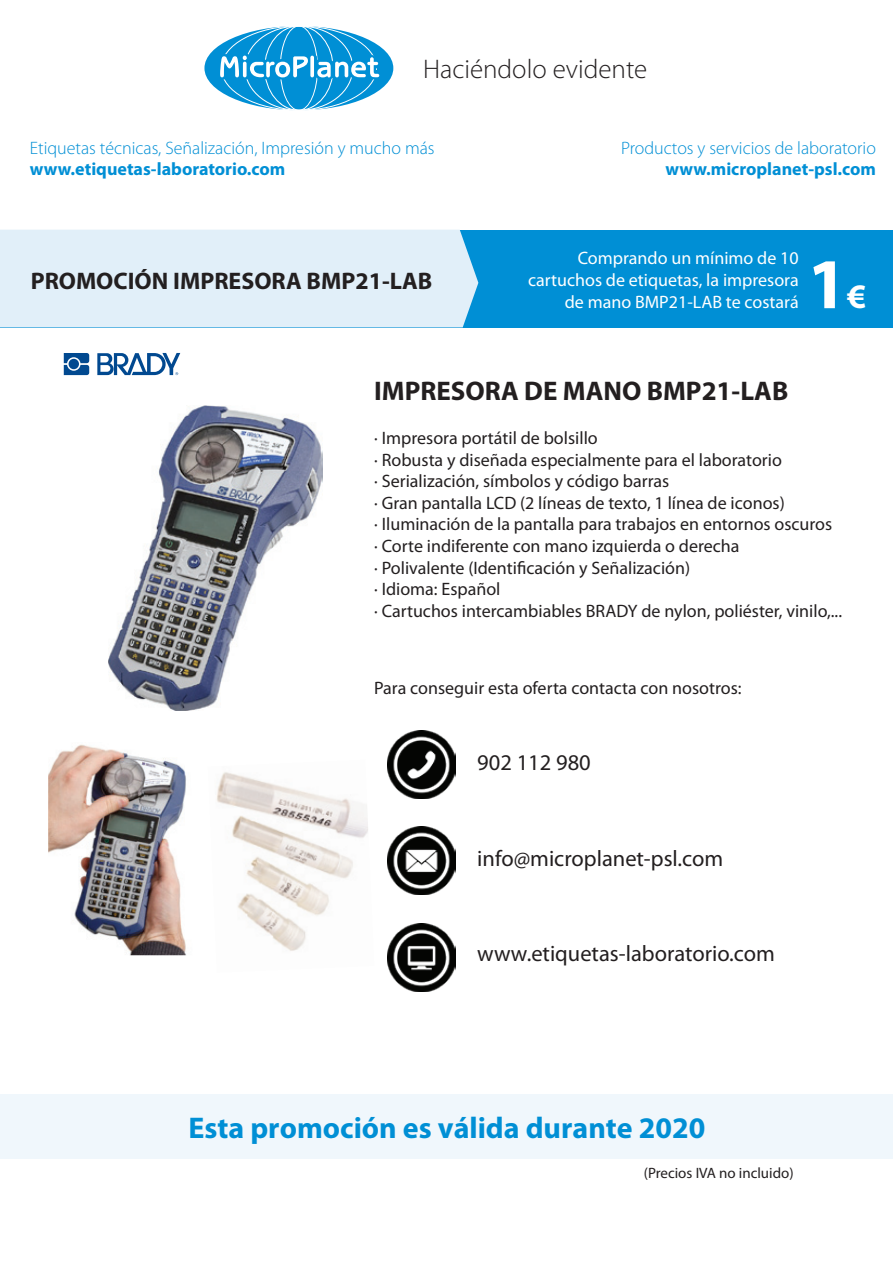
<style>
.page{position:relative;width:893px;height:1263px;background:#fff}
.page>*{position:absolute;margin:0;border:0;box-sizing:border-box;transform-origin:0 0}
.t1{font:700 72px "Myriad Pro";color:#fff}
.t2{font:700 30px "Myriad Pro";color:#008fd5}
.t3{font:700 27px "Myriad Pro";color:#231f20}
.t4{font:300 27px "Myriad Pro";color:#231f20}
.t5{font:700 24px "Myriad Pro";color:#231f20}
.t6{font:22.5px "Myriad Pro";color:#231f20}
.t7{font:18px/21.6px "Myriad Pro";color:#231f20}
.t8{font:300 18px "Myriad Pro";color:#008fd5}
.t9{font:18px/21.6px "Myriad Pro";color:#fff;text-align:right}
.t10{font:700 18px "Myriad Pro";color:#008fd5}
.t11{font:15px "Myriad Pro";color:#231f20}
.s1{font-size:34.5px}
</style>
<div class="page">
<img style="left:217px;top:772px;width:151px;height:179px">
<img style="left:48px;top:744px;width:139px;height:211px">
<div style="left:0;top:230px;width:893px;height:97px;background:#008fd5"></div>
<div style="left:0;top:230px;width:478px;height:97px;background:#e1eff9"></div>
<img style="left:109px;top:405px;width:213px;height:305px">
<img style="left:387px;top:730px;width:68px;height:68px">
<img style="left:387px;top:827px;width:68px;height:68px">
<img style="left:387px;top:924px;width:68px;height:68px">
<div style="left:204px;top:26px;width:189px;height:84px;background:#008fd5;border-radius:50%"></div>
<svg style="left:215px;top:26px;width:170px;height:84px"></svg>
<svg style="left:64px;top:353px;width:25px;height:22px"></svg>
<svg style="left:97px;top:353px;width:83px;height:22px"></svg>
<div style="left:0;top:1094px;width:893px;height:65px;background:#f0f7fc"></div>
<h3 class="t4" style="left:423px;top:52px;width:226px">Haciéndolo evidente</h3>
<p class="t8" style="left:30px;top:137px;width:406px">Etiquetas técnicas, Señalización, Impresión y mucho más</p>
<p class="t10" style="left:30px;top:157px;width:257px">www.etiquetas-laboratorio.com</p>
<h3 class="t5" style="left:31px;top:265px;width:403px">PROMOCIÓN IMPRESORA BMP21-LAB</h3>
<p class="t8" style="left:621px;top:137px;width:256px">Productos y servicios de laboratorio</p>
<p class="t10" style="left:665px;top:157px;width:212px">www.microplanet-psl.com</p>
<p class="t9" style="left:528px;top:247px;width:272px">Comprando un mínimo de 10 cartuchos de etiquetas, la impresora de mano BMP21-LAB te costará</p>
<h1 class="t1" style="left:807px;top:237px;width:61px">1<span class="s1">€</span></h1>
<h3 class="t3" style="left:374px;top:373px;width:416px">IMPRESORA DE MANO BMP21-LAB</h3>
<p class="t7" style="left:374px;top:427px;width:469px">· Impresora portátil de bolsillo<br>· Robusta y diseñada especialmente para el laboratorio<br>· Serialización, símbolos y código barras<br>· Gran pantalla LCD (2 líneas de texto, 1 línea de iconos)<br>· Iluminación de la pantalla para trabajos en entornos oscuros<br>· Corte indiferente con mano izquierda o derecha<br>· Polivalente (Identificación y Señalización)<br>· Idioma: Español<br>· Cartuchos intercambiables BRADY de nylon, poliéster, vinilo,...</p>
<p class="t7" style="left:374px;top:677px;width:369px">Para conseguir esta oferta contacta con nosotros:</p>
<p class="t6" style="left:477px;top:749px;width:115px">902 112 980</p>
<p class="t6" style="left:477px;top:844px;width:248px">info@microplanet-psl.com</p>
<p class="t6" style="left:477px;top:940px;width:299px">www.etiquetas-laboratorio.com</p>
<h2 class="t2" style="left:188px;top:1108px;width:519px">Esta promoción es válida durante 2020</h2>
<p class="t11" style="left:644px;top:1163px;width:151px">(Precios IVA no incluido)</p>
</div>
